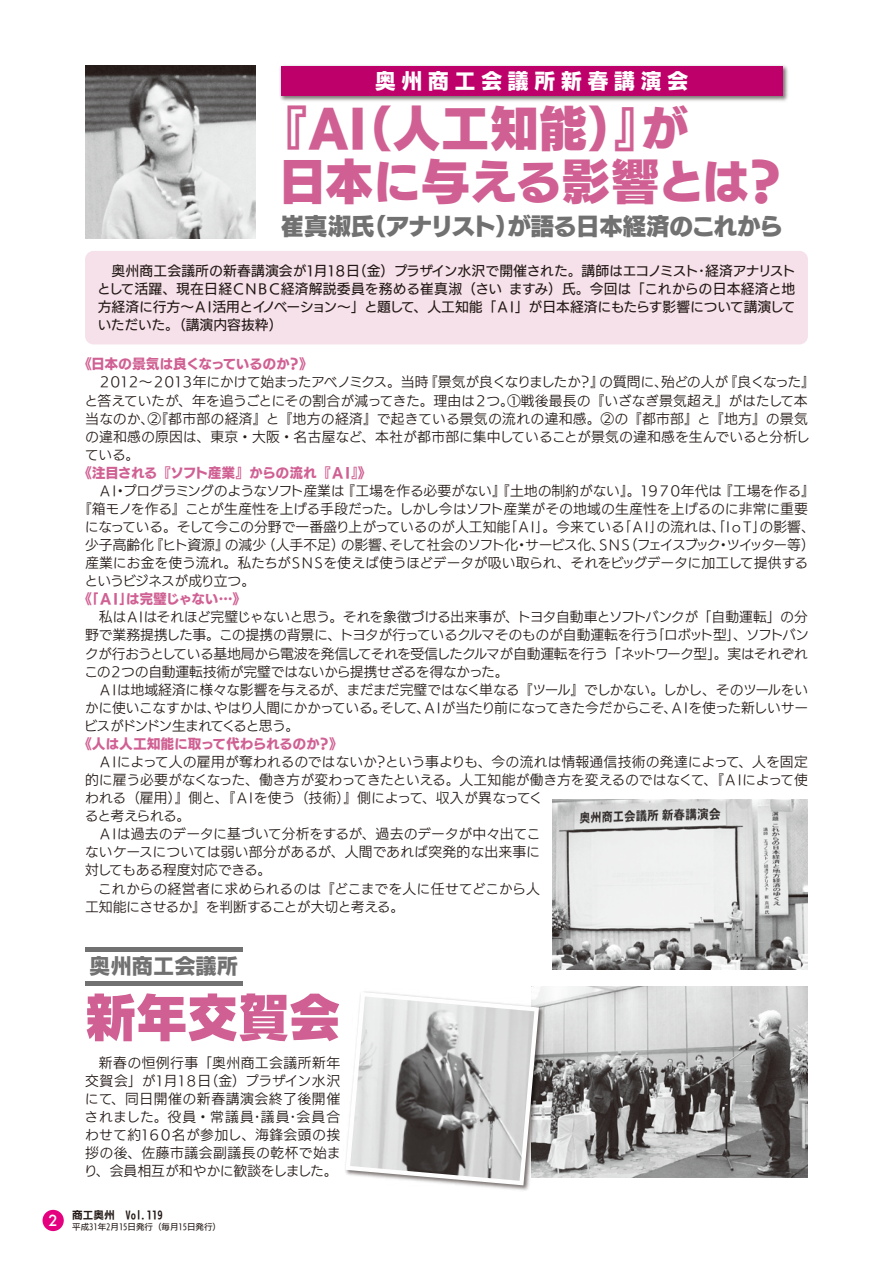
<style>
.page{position:relative;width:893px;height:1263px;background:#fff}
.page>*{position:absolute;margin:0;border:0;box-sizing:border-box;transform-origin:0 0}
.t1{font:800 51px "UD Kakugo Small Pr 6";color:#d06093}
.t2{font:800 48.9px/53.1px "UD Kakugo Small Pr 6";letter-spacing:-.01em;color:#d06093}
.t3{font:23.4px "New Rodin Pro EB";letter-spacing:-.015em;color:#727171}
.t4{font:21.3px "UD Kakugo Small Pr 6 E";letter-spacing:.25em;color:#fff}
.t5{font:21.3px "UD Kakugo Small Pr 6 E";color:#727171}
.t6{font:13.8px/18.1px "UD Kakugo Small Pr 6 R";letter-spacing:-.015em;color:#221815}
.t7{font:13.8px/18.1px "UD Kakugo Small Pr 6 R";letter-spacing:-.035em;color:#221815}
.t8{font:13.8px/18.1px "UD Kakugo Small Pr 6 M";letter-spacing:-.02em;color:#221815;text-align:justify}
.t9{font:13.8px "UD Kakugo Small Pr 6 R";letter-spacing:-.05em;color:#221815}
.t10{font:13.8px "UD Kakugo Small Pr 6 E";letter-spacing:-.03em;color:#d06093}
.t11{font:13.8px "UD Kakugo Small Pr 6 E";letter-spacing:-.05em;color:#d06093}
.t12{font:13.8px "UD Kakugo Small Pr 6 E";letter-spacing:-.08em;color:#d06093}
.t13{font:13.8px "UD Kakugo Small Pr 6 R";letter-spacing:-.06em;color:#221815}
.t14{font:10.65px "UD Kakugo Small Pr 6 B";color:#221815}
.t15{font:8.55px "UD Kakugo Small Pr 6 M";color:#221815}
</style>
<div class="page">
<img style="left:85px;top:66px;width:170px;height:172px">
<img style="left:553px;top:799px;width:255px;height:170px">
<img style="left:531px;top:986px;width:277px;height:192px">
<img style="left:364px;top:989px;width:182px;height:202px">
<svg style="left:345px;top:992px;width:194px;height:193px"></svg>
<img style="left:350px;top:996px;width:184px;height:185px">
<img style="left:280px;top:65px;width:508px;height:36px">
<div style="left:281px;top:66px;width:501px;height:30px;background:#be006a"></div>
<div style="left:85px;top:251px;width:723px;height:93px;background:#f6e1ea;border-radius:9px"></div>
<hr style="left:85px;top:947px;width:157px;height:4px;background:#727171">
<hr style="left:85px;top:981px;width:157px;height:4px;background:#727171">
<div style="left:43px;top:1210px;width:21px;height:21px;background:#e4007f;border-radius:50%"></div>
<h3 class="t4" style="left:375px;top:69px;width:315px">奥州商工会議所新春講演会</h3>
<h2 class="t2" style="left:278px;top:104px;width:511px;text-indent:-19px">『AI（人工知能）』が<br>日本に与える影響とは？</h2>
<h3 class="t3" style="left:281px;top:206px;width:503px">崔真淑氏（アナリスト）が語る日本経済のこれから</h3>
<p class="t8" style="left:97px;top:262px;width:700px">　奥州商工会議所の新春講演会が１月１８日（金）プラザイン水沢で開催された。講師はエコノミスト･経済アナリストとして活躍、現在日経ＣＮＢＣ経済解説委員を務める崔真淑（さいますみ）氏。今回は「これからの日本経済と地方経済に行方～ＡＩ活用とイノベーション～」と題して、人工知能「ＡＩ」が日本経済にもたらす影響について講演していただいた。（講演内容抜粋）</p>
<p class="t10" style="left:78px;top:357px;width:236px">《日本の景気は良くなっているのか？》</p>
<p class="t6" style="left:84px;top:374px;width:732px">　２０１２～２０１３年にかけて始まったアベノミクス。当時『景気が良くなりましたか？』の質問に、殆どの人が『良くなった』と答えていたが、年を追うごとにその割合が減ってきた。理由は２つ。①戦後最長の『いざなぎ景気超え』がはたして本当なのか、②『都市部の経済』と『地方の経済』で起きている景気の流れの違和感。②の『都市部』と『地方』の景気の違和感の原因は、東京・大阪・名古屋など、本社が都市部に集中していることが景気の違和感を生んでいると分析している。</p>
<p class="t11" style="left:78px;top:465px;width:295px">《注目される『ソフト産業』からの流れ『ＡＩ』》</p>
<p class="t6" style="left:85px;top:482px;width:731px">　ＡＩ・プログラミングのようなソフト産業は『工場を作る必要がない』『土地の制約がない』。１９７０年代は『工場を作る』</p>
<p class="t6" style="left:78px;top:500px;width:731px">『箱モノを作る』ことが生産性を上げる手段だった。しかし今はソフト産業がその地域の生産性を上げるのに非常に重要</p>
<p class="t6" style="left:85px;top:518px;width:732px">になっている。そして今この分野で一番盛り上がっているのが人工知能｢ＡＩ｣。今来ている｢ＡＩ｣の流れは、｢ＩｏＴ｣の影響、</p>
<p class="t9" style="left:85px;top:537px;width:731px">少子高齢化『ヒト資源』の減少（人手不足）の影響、そして社会のソフト化・サービス化、ＳＮＳ（フェイスブック・ツイッター等）</p>
<p class="t6" style="left:85px;top:554px;width:725px">産業にお金を使う流れ。私たちがＳＮＳを使えば使うほどデータが吸い取られ、それをビッグデータに加工して提供する</p>
<p class="t13" style="left:84px;top:573px;width:172px">というビジネスが成り立つ。</p>
<p class="t12" style="left:78px;top:591px;width:170px">《｢ＡＩ｣は完璧じゃない…》</p>
<p class="t7" style="left:84px;top:608px;width:726px;text-indent:15px">私はＡＩはそれほど完璧じゃないと思う。それを象徴づける出来事が、トヨタ自動車とソフトバンクが「自動運転」の分野で業務提携した事。この提携の背景に、トヨタが行っているクルマそのものが自動運転を行う｢ロボット型｣、ソフトバンクが行おうとしている基地局から電波を発信してそれを受信したクルマが自動運転を行う「ネットワーク型」。実はそれぞれこの２つの自動運転技術が完璧ではないから提携せざるを得なかった。<br>　ＡＩは地域経済に様々な影響を与えるが、まだまだ完璧ではなく単なる『ツール』でしかない。しかし、そのツールをいかに使いこなすかは、やはり人間にかかっている。そして、ＡＩが当たり前になってきた今だからこそ、ＡＩを使った新しいサービスがドンドン生まれてくると思う。</p>
<p class="t10" style="left:78px;top:736px;width:266px">《人は人工知能に取って代わられるのか？》</p>
<p class="t6" style="left:85px;top:753px;width:724px">　ＡＩによって人の雇用が奪われるのではないか？という事よりも、今の流れは情報通信技術の発達によって、人を固定的に雇う必要がなくなった、働き方が変わってきたといえる。人工知能が働き方を変えるのではなくて、『ＡＩによって使われる（雇用）』側と、『ＡＩを使う（技術）』側によって、収入が異なってく<br>ると考えられる。<br>　ＡＩは過去のデータに基づいて分析をするが、過去のデータが中々出てこ<br>ないケースについては弱い部分があるが、人間であれば突発的な出来事に<br>対してもある程度対応できる。<br>　これからの経営者に求められるのは『どこまでを人に任せてどこから人<br>工知能にさせるか』を判断することが大切と考える。</p>
<h3 class="t5" style="left:89px;top:955px;width:150px">奥州商工会議所</h3>
<h1 class="t1" style="left:85px;top:989px;width:257px">新年交賀会</h1>
<p class="t6" style="left:84px;top:1054px;width:258px;text-align:justify">　新春の恒例行事「奥州商工会議所新年交賀会」が１月１８日（金）プラザイン水沢にて、同日開催の新春講演会終了後開催されました。役員・常議員･議員･会員合わせて約１６０名が参加し、海鋒会頭の挨拶の後、佐藤市議会副議長の乾杯で始まり、会員相互が和やかに歓談をしました。</p>
<p class="t14" style="left:72px;top:1209px;width:92px">商工奥州　Vol.119</p>
<p class="t15" style="left:49px;top:1222px;width:174px"><sup>2</sup> 平成31年2月15日発行（毎月15日発行）</p>
</div>
